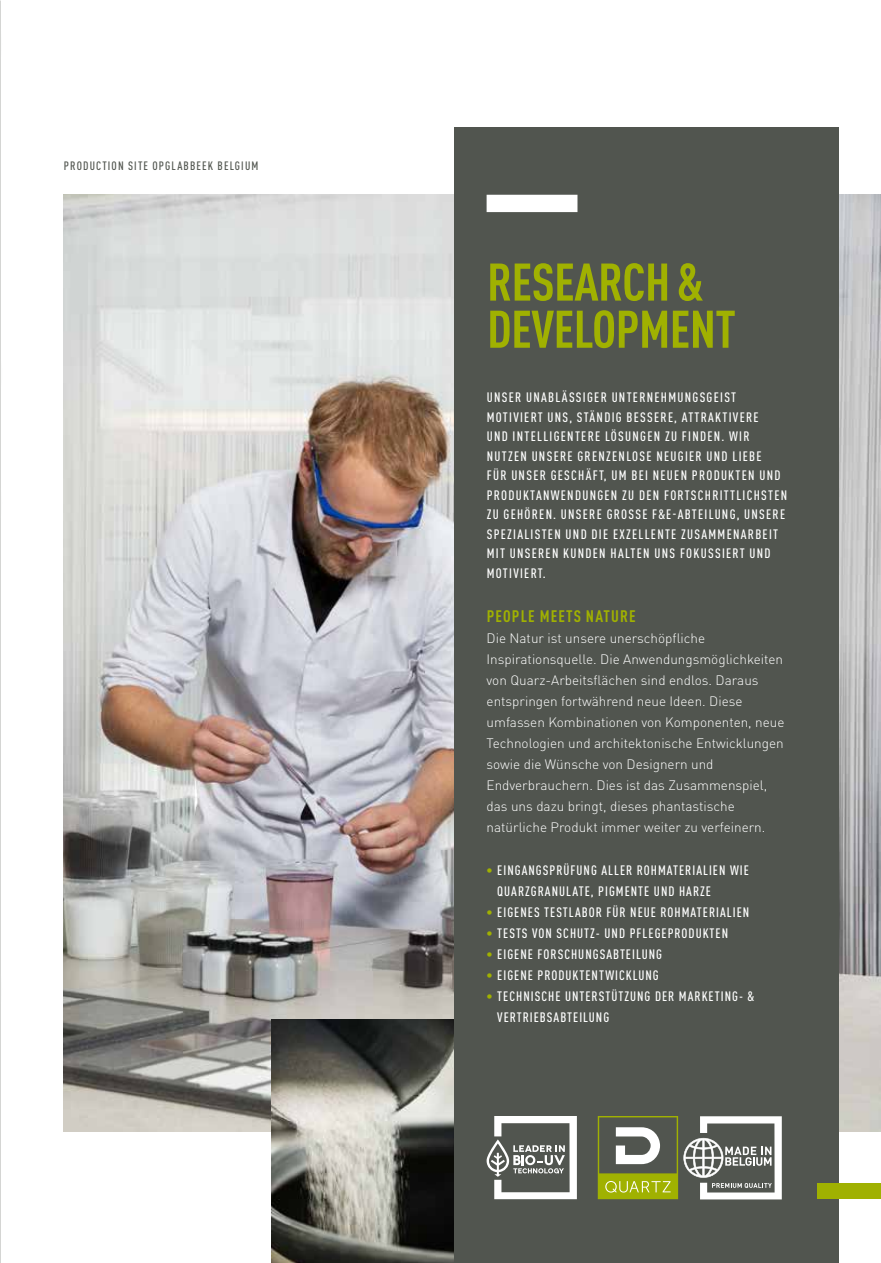
<style>
.page{position:relative;width:881px;height:1263px;background:#fff}
.page>*{position:absolute;margin:0;border:0;box-sizing:border-box;transform-origin:0 0}
.t1{font:700 condensed 52.05px/47.1px "DIN Pro";letter-spacing:-.01em;color:#a0b101}
.t2{font:700 condensed 16.5px "DIN Pro";letter-spacing:.07em;color:#a0b101}
.t3{font:300 13.5px/21px "DIN Pro";color:#fff}
.t4{font:500 condensed 13.5px/19.5px "DIN Pro";letter-spacing:.095em;color:#fff}
.t5{font:500 condensed 13.5px/21px "DIN Pro";letter-spacing:.075em;color:#fff}
.t6{font:500 condensed 12px "DIN Pro";letter-spacing:.095em;color:#51554f}
.s1{color:#a0b101}
</style>
<div class="page">
<img style="left:838px;top:195px;width:42px;height:936px">
<img style="left:64px;top:195px;width:389px;height:936px">
<div style="left:453px;top:128px;width:385px;height:1135px;background:#51554f"></div>
<div style="left:486px;top:195px;width:91px;height:17px;background:#fff"></div>
<img style="left:271px;top:1019px;width:182px;height:244px">
<div style="left:816px;top:1184px;width:64px;height:15px;background:#a0b101"></div>
<svg style="left:597px;top:1116px;width:80px;height:83px"></svg>
<svg style="left:486px;top:1116px;width:90px;height:83px"></svg>
<svg style="left:683px;top:1116px;width:98px;height:83px"></svg>
<p class="t6" style="left:64px;top:157px;width:196px">PRODUCTION SITE OPGLABBEEK BELGIUM</p>
<h1 class="t1" style="left:487px;top:254px;width:250px">RESEARCH &amp;<br>DEVELOPMENT</h1>
<p class="t4" style="left:486px;top:386px;width:302px">UNSER UNABLÄSSIGER UNTERNEHMUNGSGEIST MOTIVIERT UNS, STÄNDIG BESSERE, ATTRAKTIVERE<br>UND INTELLIGENTERE LÖSUNGEN ZU FINDEN. WIR NUTZEN UNSERE GRENZENLOSE NEUGIER UND LIEBE<br>FÜR UNSER GESCHÄFT, UM BEI NEUEN PRODUKTEN UND PRODUKTANWENDUNGEN ZU DEN FORTSCHRITTLICHSTEN ZU GEHÖREN. UNSERE GROSSE F&amp;E-ABTEILUNG, UNSERE SPEZIALISTEN UND DIE EXZELLENTE ZUSAMMENARBEIT MIT UNSEREN KUNDEN HALTEN UNS FOKUSSIERT UND MOTIVIERT.</p>
<p class="t2" style="left:486px;top:604px;width:150px">PEOPLE MEETS NATURE</p>
<p class="t3" style="left:486px;top:626px;width:299px">Die Natur ist unsere unerschöpfliche Inspirationsquelle. Die Anwendungsmöglichkeiten von Quarz-Arbeitsflächen sind endlos. Daraus entspringen fortwährend neue Ideen. Diese umfassen Kombinationen von Komponenten, neue Technologien und architektonische Entwicklungen sowie die Wünsche von Designern und Endverbrauchern. Dies ist das Zusammenspiel, das uns dazu bringt, dieses phantastische natürliche Produkt immer weiter zu verfeinern.</p>
<p class="t5" style="left:497px;top:858px;width:253px;text-indent:-11px"><span class="s1">•</span> EINGANGSPRÜFUNG ALLER ROHMATERIALIEN WIE<br>QUARZGRANULATE, PIGMENTE UND HARZE</p>
<p class="t5" style="left:486px;top:900px;width:264px"><span class="s1">•</span> EIGENES TESTLABOR FÜR NEUE ROHMATERIALIEN</p>
<p class="t5" style="left:486px;top:921px;width:243px"><span class="s1">•</span> TESTS VON SCHUTZ- UND PFLEGEPRODUKTEN</p>
<p class="t5" style="left:486px;top:942px;width:177px"><span class="s1">•</span> EIGENE FORSCHUNGSABTEILUNG</p>
<p class="t5" style="left:486px;top:963px;width:174px"><span class="s1">•</span> EIGENE PRODUKTENTWICKLUNG</p>
<p class="t5" style="left:497px;top:985px;width:258px;text-indent:-11px"><span class="s1">•</span> TECHNISCHE UNTERSTÜTZUNG DER MARKETING- &amp;<br>VERTRIEBSABTEILUNG</p>
</div>
